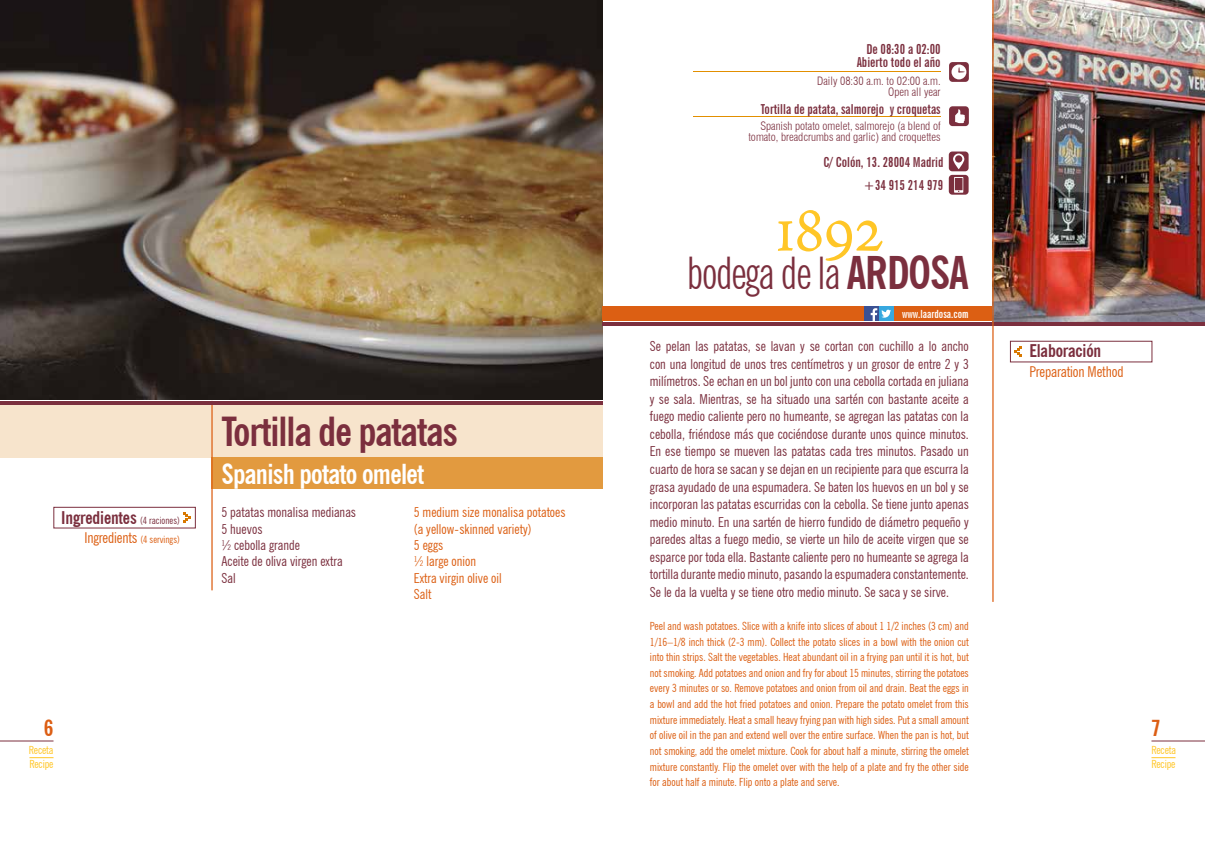
<style>
.page{position:relative;width:1205px;height:851px;background:#fff}
.page>*{position:absolute;margin:0;border:0;box-sizing:border-box;transform-origin:0 0}
.t1{font:75.62px "Adobe Jenson Regular SC";color:#ffc627}
.t2{font:extra-condensed 45px "News Gothic BT";letter-spacing:-.025em;color:#7b2f3e}
.t3{font:700 condensed 40px "News Gothic BT";letter-spacing:-.025em;color:#7b2f3e}
.t4{font:700 condensed 27.5px "News Gothic BT";letter-spacing:-.025em;color:#fff}
.t5{font:700 condensed 22.5px "News Gothic BT";color:#dc5e14}
.t6{font:700 condensed 17.5px "News Gothic BT";letter-spacing:-.01em;color:#7b2f3e}
.t7{font:condensed 15px "News Gothic BT";letter-spacing:-.01em;color:#dc5f13}
.t8{font:condensed 13.75px/17.5px "News Gothic BT";color:#7b2f3e}
.t9{font:700 extra-condensed 13.75px/23.4px "News Gothic BT";color:#7b2f3e;text-align:right}
.t10{font:condensed 13.75px/16.2px "News Gothic BT";color:#dc5f13}
.t11{font:condensed 11.25px/15.6px "News Gothic BT";color:#dc5f13;text-align:justify}
.t12{font:300 condensed 11.25px/11.2px "Swiss 721 BT";color:#7b2f3e;text-align:right}
.t13{font:condensed 11.25px/13.8px "News Gothic BT";letter-spacing:-.01em;color:#ffc627}
.t14{font:700 extra-condensed 11.25px "News Gothic BT";color:#fff}
.s1{font-weight:400;font-size:10px}
.s2{font-size:10px}
.s3{font-weight:700;font-stretch:condensed}
</style>
<div class="page">
<hr style="left:0;top:740px;width:54px;height:1px;background:#7b2f3e">
<svg style="left:29px;top:757px;width:25px;height:1px"></svg>
<hr style="left:1151px;top:740px;width:54px;height:1px;background:#7b2f3e">
<svg style="left:1151px;top:757px;width:24px;height:1px"></svg>
<div style="left:0;top:404px;width:602px;height:53px;background:#f7e4cc"></div>
<div style="left:211px;top:457px;width:391px;height:32px;background:#e29a3f"></div>
<img style="left:993px;top:0;width:212px;height:322px">
<div style="left:54px;top:507px;width:142px;height:21px;border:1px solid #7b2f3e"></div>
<svg style="left:184px;top:512px;width:6px;height:11px"></svg>
<img style="left:0;top:0;width:602px;height:400px">
<hr style="left:211px;top:401px;width:2px;height:189px;background:#dc5f13">
<hr style="left:602px;top:322px;width:603px;height:3px;background:#7b2f3e">
<hr style="left:0;top:401px;width:602px;height:3px;background:#7b2f3e">
<hr style="left:992px;top:0;width:1px;height:601px;background:#dc5f13">
<div style="left:602px;top:306px;width:390px;height:15px;background:#dc5f13"></div>
<div style="left:949px;top:151px;width:19px;height:20px;background:#7b2f3e;border-radius:3px"></div>
<svg style="left:953px;top:153px;width:11px;height:16px"></svg>
<div style="left:955px;top:155px;width:7px;height:7px;background:#7b2f3e;border-radius:50%"></div>
<div style="left:949px;top:175px;width:19px;height:20px;background:#7b2f3e;border-radius:3px"></div>
<svg style="left:954px;top:177px;width:9px;height:16px"></svg>
<div style="left:955px;top:178px;width:7px;height:12px;background:#7b2f3e"></div>
<div style="left:949px;top:106px;width:20px;height:20px;background:#7b2f3e;border-radius:3px"></div>
<svg style="left:955px;top:109px;width:10px;height:14px"></svg>
<hr style="left:693px;top:72px;width:248px;height:1px;background:#e28f00">
<svg style="left:949px;top:62px;width:20px;height:20px"></svg>
<svg style="left:951px;top:64px;width:15px;height:15px"></svg>
<svg style="left:958px;top:67px;width:7px;height:5px"></svg>
<hr style="left:693px;top:117px;width:248px;height:1px;background:#e28f00">
<div style="left:1010px;top:341px;width:142px;height:21px;border:1px solid #7b2f3e"></div>
<svg style="left:1015px;top:346px;width:6px;height:11px"></svg>
<div style="left:864px;top:306px;width:15px;height:15px;background:#3b5193"></div>
<div style="left:879px;top:306px;width:14px;height:15px;background:#37a8df"></div>
<svg style="left:871px;top:308px;width:20px;height:13px"></svg>
<p class="t6" style="left:61px;top:506px;width:120px">Ingredientes <span class="s1">(4 raciones)</span></p>
<p class="t7" style="left:84px;top:528px;width:97px">Ingredients <span class="s2">(4 servings)</span></p>
<h3 class="t3" style="left:221px;top:407px;width:238px">Tortilla de patatas</h3>
<h3 class="t4" style="left:221px;top:457px;width:204px">Spanish potato omelet</h3>
<p class="t8" style="left:221px;top:504px;width:136px;line-height:16.2px">5 patatas monalisa medianas<br>5 huevos<br>½ cebolla grande<br>Aceite de oliva virgen extra<br>Sal</p>
<p class="t10" style="left:414px;top:504px;width:153px">5 medium size monalisa potatoes (a yellow-skinned variety)<br>5 eggs<br>½ large onion<br>Extra virgin olive oil<br>Salt</p>
<h3 class="t5" style="left:44px;top:714px;width:11px">6</h3>
<p class="t13" style="left:29px;top:743px;width:26px">Receta<br>Recipe</p>
<p class="t9" style="left:856px;top:43px;width:85px;line-height:12.5px">De 08:30 a 02:00<br>Abierto todo el año</p>
<p class="t12" style="left:817px;top:75px;width:125px">Daily 08:30 a.m. to 02:00 a.m.<br>Open all year</p>
<p class="t9" style="left:761px;top:97px;width:181px">Tortilla de patata, salmorejo y croquetas</p>
<p class="t12" style="left:748px;top:120px;width:194px">Spanish potato omelet, salmorejo (a blend of tomato, breadcrumbs and garlic) and croquettes</p>
<p class="t9" style="left:823px;top:150px;width:122px">C/ Colón, 13. 28004 Madrid +34 915 214 979</p>
<h1 class="t1" style="left:775px;top:188px;width:110px">1892</h1>
<h2 class="t2" style="left:687px;top:246px;width:283px">bodega de la <span class="s3">ARDOSA</span></h2>
<p class="t14" style="left:902px;top:307px;width:68px">www.laardosa.com</p>
<p class="t8" style="left:650px;top:337px;width:320px;text-align:justify">Se pelan las patatas, se lavan y se cortan con cuchillo a lo ancho con una longitud de unos tres centímetros y un grosor de entre 2 y 3 milímetros. Se echan en un bol junto con una cebolla cortada en juliana y se sala. Mientras, se ha situado una sartén con bastante aceite a fuego medio caliente pero no humeante, se agregan las patatas con la cebolla, friéndose más que cociéndose durante unos quince minutos.<br>En ese tiempo se mueven las patatas cada tres minutos. Pasado un cuarto de hora se sacan y se dejan en un recipiente para que escurra la grasa ayudado de una espumadera. Se baten los huevos en un bol y se incorporan las patatas escurridas con la cebolla. Se tiene junto apenas medio minuto. En una sartén de hierro fundido de diámetro pequeño y paredes altas a fuego medio, se vierte un hilo de aceite virgen que se esparce por toda ella. Bastante caliente pero no humeante se agrega la tortilla durante medio minuto, pasando la espumadera constantemente.<br>Se le da la vuelta y se tiene otro medio minuto. Se saca y se sirve.</p>
<p class="t11" style="left:650px;top:618px;width:320px">Peel and wash potatoes. Slice with a knife into slices of about 1 1/2 inches (3 cm) and 1/16–1/8 inch thick (2-3 mm). Collect the potato slices in a bowl with the onion cut into thin strips. Salt the vegetables. Heat abundant oil in a frying pan until it is hot, but not smoking. Add potatoes and onion and fry for about 15 minutes, stirring the potatoes every 3 minutes or so. Remove potatoes and onion from oil and drain. Beat the eggs in a bowl and add the hot fried potatoes and onion. Prepare the potato omelet from this mixture immediately. Heat a small heavy frying pan with high sides. Put a small amount of olive oil in the pan and extend well over the entire surface. When the pan is hot, but not smoking, add the omelet mixture. Cook for about half a minute, stirring the omelet mixture constantly. Flip the omelet over with the help of a plate and fry the other side for about half a minute. Flip onto a plate and serve.</p>
<p class="t6" style="left:1029px;top:340px;width:73px">Elaboración</p>
<p class="t7" style="left:1029px;top:362px;width:96px">Preparation Method</p>
<h3 class="t5" style="left:1151px;top:714px;width:11px">7</h3>
<p class="t13" style="left:1151px;top:743px;width:26px">Receta<br>Recipe</p>
</div>
